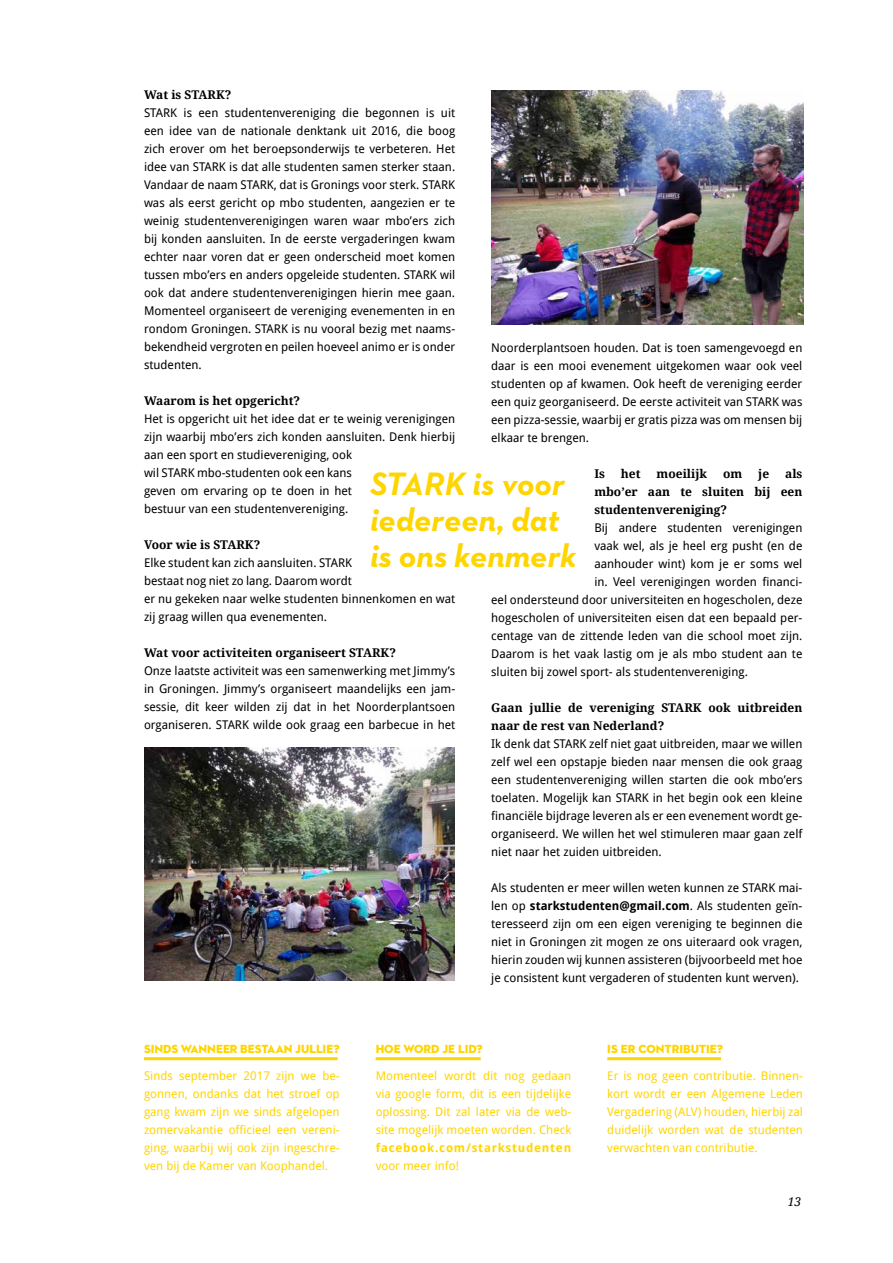
<style>
.page{position:relative;width:893px;height:1263px;background:#fff}
.page>*{position:absolute;margin:0;border:0;box-sizing:border-box;transform-origin:0 0}
.t1{font:italic 700 33px/36px "Neutraface 2 Text";color:#ffd500}
.t2{font:12px/18px "Droid Sans";color:#000;text-align:justify}
.t3{font:12px/18px "Droid Sans";color:#ffd500;text-align:justify}
.t4{font:700 12px/18px "Droid Serif";color:#000;text-align:justify}
.t5{font:12px "Neutraface 2 Display Titling";color:#ffd500}
.t6{font:700 12px "Droid Sans";letter-spacing:.065em;color:#ffd500}
.t7{font:italic 12px "Droid Serif";color:#000}
.s1{font-weight:700}
</style>
<div class="page">
<img style="left:144px;top:747px;width:311px;height:234px">
<img style="left:491px;top:90px;width:313px;height:235px">
<hr style="left:144px;top:1057px;width:194px;height:3px;background:#ffd500">
<hr style="left:376px;top:1057px;width:105px;height:3px;background:#ffd500">
<hr style="left:607px;top:1057px;width:114px;height:3px;background:#ffd500">
<p class="t4" style="left:144px;top:86px;width:89px">Wat is STARK?</p>
<p class="t2" style="left:144px;top:104px;width:313px">STARK is een studentenvereniging die begonnen is uit een idee van de nationale denktank uit 2016, die boog zich erover om het beroepsonderwijs te verbeteren. Het idee van STARK is dat alle studenten samen sterker staan.<br>Vandaar de naam STARK, dat is Gronings voor sterk. STARK was als eerst gericht op mbo studenten, aangezien er te weinig studentenverenigingen waren waar mbo’ers zich bij konden aansluiten. In de eerste vergaderingen kwam echter naar voren dat er geen onderscheid moet komen tussen mbo’ers en anders opgeleide studenten. STARK wil ook dat andere studentenverenigingen hierin mee gaan.<br>Momenteel organiseert de vereniging evenementen in en rondom Groningen. STARK is nu vooral bezig met naams&shy;bekendheid vergroten en peilen hoeveel animo er is onder studenten.</p>
<p class="t4" style="left:144px;top:392px;width:158px">Waarom is het opgericht?</p>
<p class="t2" style="left:144px;top:410px;width:313px;text-align:left">Het is opgericht uit het idee dat er te weinig verenigingen zijn waarbij mbo’ers zich konden aansluiten. Denk hierbij aan een sport en studievereniging, ook<br>wil STARK mbo-studenten ook een kans<br>geven om ervaring op te doen in het<br>bestuur van een studentenvereniging.</p>
<p class="t4" style="left:144px;top:536px;width:118px">Voor wie is STARK?</p>
<p class="t2" style="left:144px;top:554px;width:313px;text-align:left">Elke student kan zich aansluiten. STARK<br>bestaat nog niet zo lang. Daarom wordt<br>er nu gekeken naar welke studenten binnenkomen en wat zij graag willen qua evenementen.</p>
<p class="t4" style="left:144px;top:644px;width:253px">Wat voor activiteiten organiseert STARK?</p>
<p class="t2" style="left:144px;top:662px;width:313px">Onze laatste activiteit was een samenwerking met Jimmy’s in Groningen. Jimmy’s organiseert maandelijks een jam&shy;sessie, dit keer wilden zij dat in het Noorderplantsoen organiseren. STARK wilde ook graag een barbecue in het</p>
<p class="t2" style="left:491px;top:338px;width:313px">Noorderplantsoen houden. Dat is toen samengevoegd en daar is een mooi evenement uitgekomen waar ook veel studenten op af kwamen. Ook heeft de vereniging eerder een quiz georganiseerd. De eerste activiteit van STARK was een pizza-sessie, waarbij er gratis pizza was om mensen bij elkaar te brengen.</p>
<p class="t4" style="left:594px;top:465px;width:12px">Is</p>
<p class="t4" style="left:621px;top:465px;width:21px">het</p>
<p class="t4" style="left:657px;top:465px;width:52px">moeilijk</p>
<p class="t4" style="left:723px;top:465px;width:21px">om</p>
<p class="t4" style="left:758px;top:465px;width:12px">je</p>
<p class="t4" style="left:594px;top:465px;width:210px;text-indent:191px">als mbo’er aan te sluiten bij een studentenvereniging?</p>
<p class="t2" style="left:594px;top:518px;width:210px">Bij andere studenten verenigingen</p>
<p class="t2" style="left:594px;top:536px;width:210px">vaak wel, als je heel erg pusht (en de</p>
<p class="t2" style="left:594px;top:554px;width:210px">aanhouder wint) kom je er soms wel</p>
<p class="t2" style="left:594px;top:572px;width:210px">in. Veel verenigingen worden financi-</p>
<p class="t2" style="left:491px;top:590px;width:313px">eel ondersteund door universiteiten en hogescholen, deze</p>
<p class="t2" style="left:491px;top:608px;width:313px">hogescholen of universiteiten eisen dat een bepaald per-</p>
<p class="t2" style="left:491px;top:626px;width:313px">centage van de zittende leden van die school moet zijn.</p>
<p class="t2" style="left:491px;top:644px;width:313px">Daarom is het vaak lastig om je als mbo student aan te</p>
<p class="t2" style="left:491px;top:662px;width:258px">sluiten bij zowel sport- als studentenvereniging.</p>
<p class="t4" style="left:491px;top:699px;width:313px">Gaan jullie de vereniging STARK ook uitbreiden naar de rest van Nederland?</p>
<p class="t2" style="left:491px;top:734px;width:313px">Ik denk dat STARK zelf niet gaat uitbreiden, maar we willen zelf wel een opstapje bieden naar mensen die ook graag een studentenvereniging willen starten die ook mbo’ers toelaten. Mogelijk kan STARK in het begin ook een kleine financiële bijdrage leveren als er een evenement wordt ge&shy;organiseerd. We willen het wel stimuleren maar gaan zelf niet naar het zuiden uitbreiden.</p>
<p class="t2" style="left:491px;top:878px;width:313px">Als studenten er meer willen weten kunnen ze STARK mai&shy;len op <span class="s1">starkstudenten@gmail.com</span>. Als studenten geïn&shy;teresseerd zijn om een eigen vereniging te beginnen die niet in Groningen zit mogen ze ons uiteraard ook vragen, hierin zouden wij kunnen assisteren (bijvoorbeeld met hoe je consistent kunt vergaderen of studenten kunt werven).</p>
<h1 class="t1" style="left:370px;top:465px;width:208px">STARK is voor iedereen, dat is ons kenmerk</h1>
<p class="t5" style="left:144px;top:1042px;width:197px">SINDS WANNEER BESTAAN JULLIE?</p>
<p class="t3" style="left:144px;top:1066px;width:197px">Sinds september 2017 zijn we be&shy;gonnen, ondanks dat het stroef op gang kwam zijn we sinds afgelopen zomervakantie officieel een vereni&shy;ging, waarbij wij ook zijn ingeschre&shy;ven bij de Kamer van Koophandel.</p>
<p class="t5" style="left:376px;top:1042px;width:109px">HOE WORD JE LID?</p>
<p class="t3" style="left:376px;top:1066px;width:197px">Momenteel wordt dit nog gedaan via google form, dit is een tijdelijke oplossing. Dit zal later via de web&shy;site mogelijk moeten worden. Check</p>
<p class="t6" style="left:376px;top:1139px;width:197px">facebook.com/starkstudenten</p>
<p class="t3" style="left:376px;top:1156px;width:85px">voor meer info!</p>
<p class="t5" style="left:607px;top:1042px;width:117px">IS ER CONTRIBUTIE?</p>
<p class="t3" style="left:607px;top:1066px;width:197px">Er is nog geen contributie. Binnen&shy;kort wordt er een Algemene Leden Vergadering (ALV) houden, hierbij zal duidelijk worden wat de studenten verwachten van contributie.</p>
<p class="t7" style="left:788px;top:1195px;width:15px">13</p>
</div>
